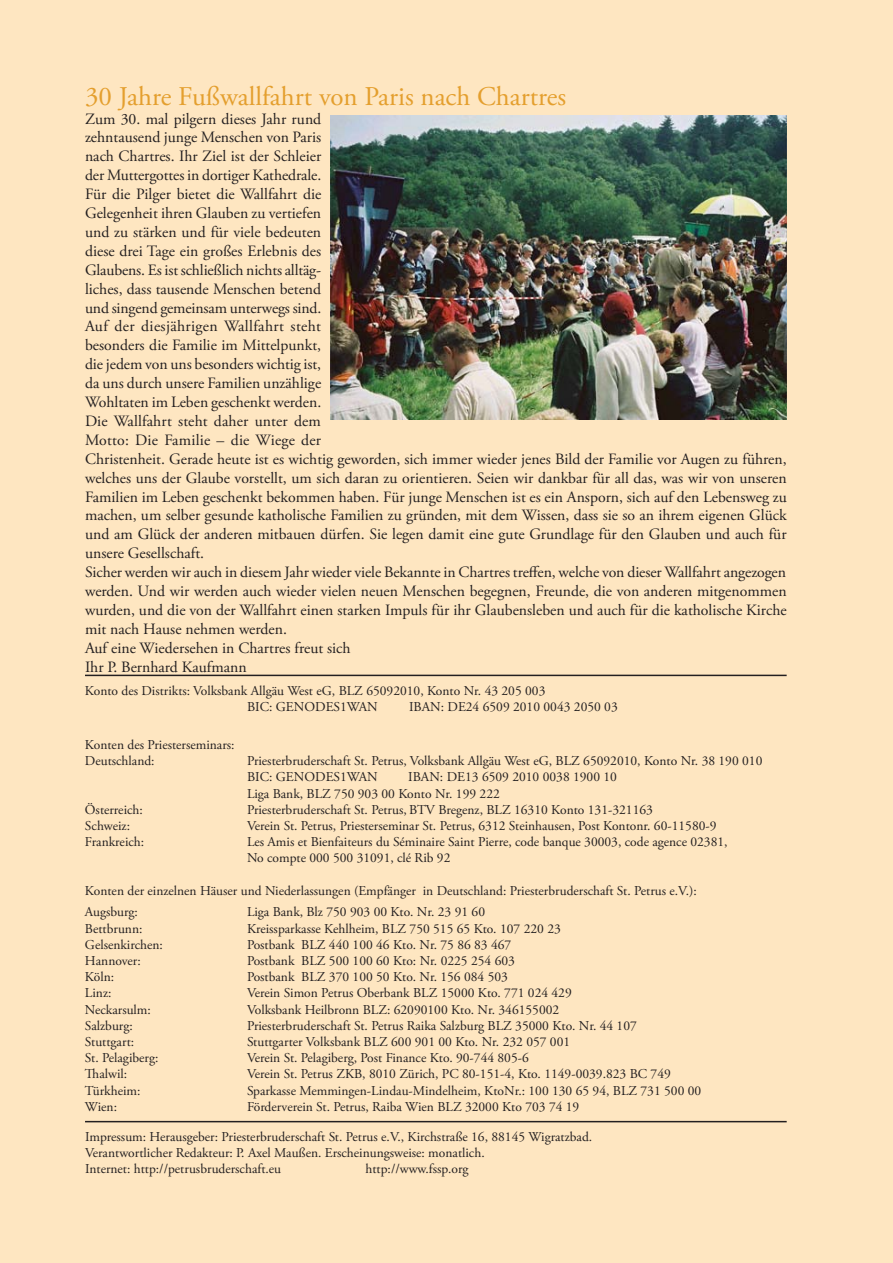
<style>
.page{position:relative;width:893px;height:1263px;background:#fee6c1}
.page>*{position:absolute;margin:0;border:0;box-sizing:border-box;transform-origin:0 0}
.t1{font:27px "Adobe Garamond Pro";color:#e49f2e}
.t2{font:15.75px/18.9px "Adobe Garamond Pro";color:#231f20}
.t3{font:13.5px/16.2px "Adobe Garamond Pro";color:#231f20}
</style>
<div class="page">
<hr style="left:85px;top:675px;width:702px;height:1px;background:#231f20">
<hr style="left:85px;top:1121px;width:702px;height:1px;background:#231f20">
<img style="left:330px;top:115px;width:457px;height:304px">
<h1 class="t1" style="left:85px;top:80px;width:483px">30 Jahre Fußwallfahrt von Paris nach Chartres</h1>
<p class="t2" style="left:85px;top:110px;width:703px">Zum 30. mal pilgern dieses Jahr rund<br>zehntausend junge Menschen von Paris<br>nach Chartres. Ihr Ziel ist der Schleier<br>der Muttergottes in dortiger Kathedrale.<br>Für die Pilger bietet die Wallfahrt die<br>Gelegenheit ihren Glauben zu vertiefen<br>und zu stärken und für viele bedeuten<br>diese drei Tage ein großes Erlebnis des<br>Glaubens. Es ist schließlich nichts alltäg-<br>liches, dass tausende Menschen betend<br>und singend gemeinsam unterwegs sind.<br>Auf der diesjährigen Wallfahrt steht<br>besonders die Familie im Mittelpunkt,<br>die jedem von uns besonders wichtig ist,<br>da uns durch unsere Familien unzählige<br>Wohltaten im Leben geschenkt werden.<br>Die Wallfahrt steht daher unter dem<br>Motto: Die Familie – die Wiege der<br>Christenheit. Gerade heute ist es wichtig geworden, sich immer wieder jenes Bild der Familie vor Augen zu führen, welches uns der Glaube vorstellt, um sich daran zu orientieren. Seien wir dankbar für all das, was wir von unseren Familien im Leben geschenkt bekommen haben. Für junge Menschen ist es ein Ansporn, sich auf den Lebensweg zu machen, um selber gesunde katholische Familien zu gründen, mit dem Wissen, dass sie so an ihrem eigenen Glück und am Glück der anderen mitbauen dürfen. Sie legen damit eine gute Grundlage für den Glauben und auch für unsere Gesellschaft.<br>Sicher werden wir auch in diesem Jahr wieder viele Bekannte in Chartres treffen, welche von dieser Wallfahrt angezogen werden. Und wir werden auch wieder vielen neuen Menschen begegnen, Freunde, die von anderen mitgenommen wurden, und die von der Wallfahrt einen starken Impuls für ihr Glaubensleben und auch für die katholische Kirche mit nach Hause nehmen werden.<br>Auf eine Wiedersehen in Chartres freut sich<br>Ihr P. Bernhard Kaufmann</p>
<p class="t3" style="left:85px;top:683px;width:462px;text-align:center">Konto des Distrikts: Volksbank Allgäu West eG, BLZ 65092010, Konto Nr. 43 205 003<br>BIC: GENODES1WAN</p>
<p class="t3" style="left:409px;top:699px;width:210px">IBAN: DE24 6509 2010 0043 2050 03</p>
<p class="t3" style="left:85px;top:737px;width:151px">Konten des Priesterseminars:<br>Deutschland:</p>
<p class="t3" style="left:247px;top:753px;width:517px">Priesterbruderschaft St. Petrus, Volksbank Allgäu West eG, BLZ 65092010, Konto Nr. 38 190 010<br>BIC: GENODES1WAN</p>
<p class="t3" style="left:247px;top:769px;width:371px;text-indent:161px">IBAN: DE13 6509 2010 0038 1900 10<br>Liga Bank, BLZ 750 903 00 Konto Nr. 199 222</p>
<p class="t3" style="left:85px;top:802px;width:59px">Österreich:</p>
<p class="t3" style="left:247px;top:802px;width:407px">Priesterbruderschaft St. Petrus, BTV Bregenz, BLZ 16310 Konto 131-321163</p>
<p class="t3" style="left:85px;top:818px;width:47px">Schweiz:</p>
<p class="t3" style="left:247px;top:818px;width:471px">Verein St. Petrus, Priesterseminar St. Petrus, 6312 Steinhausen, Post Kontonr. 60-11580-9</p>
<p class="t3" style="left:85px;top:834px;width:61px">Frankreich:</p>
<p class="t3" style="left:247px;top:834px;width:482px">Les Amis et Bienfaiteurs du Séminaire Saint Pierre, code banque 30003, code agence 02381,<br>No compte 000 500 31091, clé Rib 92</p>
<p class="t3" style="left:85px;top:880px;width:613px;line-height:21.6px">Konten der einzelnen Häuser und Niederlassungen (Empfänger in Deutschland: Priesterbruderschaft St. Petrus e.V.):<br>Augsburg:</p>
<p class="t3" style="left:247px;top:904px;width:240px">Liga Bank, Blz 750 903 00 Kto. Nr. 23 91 60</p>
<p class="t3" style="left:85px;top:920px;width:59px">Bettbrunn:</p>
<p class="t3" style="left:247px;top:920px;width:315px">Kreissparkasse Kehlheim, BLZ 750 515 65 Kto. 107 220 23</p>
<p class="t3" style="left:85px;top:937px;width:80px">Gelsenkirchen:</p>
<p class="t3" style="left:247px;top:937px;width:266px">Postbank BLZ 440 100 46 Kto. Nr. 75 86 83 467</p>
<p class="t3" style="left:85px;top:953px;width:57px">Hannover:</p>
<p class="t3" style="left:247px;top:953px;width:269px">Postbank BLZ 500 100 60 Kto: Nr. 0225 254 603</p>
<p class="t3" style="left:85px;top:969px;width:31px">Köln:</p>
<p class="t3" style="left:247px;top:969px;width:262px">Postbank BLZ 370 100 50 Kto. Nr. 156 084 503</p>
<p class="t3" style="left:85px;top:985px;width:28px">Linz:</p>
<p class="t3" style="left:247px;top:985px;width:326px">Verein Simon Petrus Oberbank BLZ 15000 Kto. 771 024 429</p>
<p class="t3" style="left:85px;top:1001px;width:67px">Neckarsulm:</p>
<p class="t3" style="left:247px;top:1001px;width:314px">Volksbank Heilbronn BLZ: 62090100 Kto. Nr. 346155002</p>
<p class="t3" style="left:85px;top:1018px;width:49px">Salzburg:</p>
<p class="t3" style="left:247px;top:1018px;width:391px">Priesterbruderschaft St. Petrus Raika Salzburg BLZ 35000 Kto. Nr. 44 107</p>
<p class="t3" style="left:85px;top:1034px;width:51px">Stuttgart:</p>
<p class="t3" style="left:247px;top:1034px;width:325px">Stuttgarter Volksbank BLZ 600 901 00 Kto. Nr. 232 057 001</p>
<p class="t3" style="left:85px;top:1050px;width:75px">St. Pelagiberg:</p>
<p class="t3" style="left:247px;top:1050px;width:283px">Verein St. Pelagiberg, Post Finance Kto. 90-744 805-6</p>
<p class="t3" style="left:85px;top:1066px;width:44px">Thalwil:</p>
<p class="t3" style="left:247px;top:1066px;width:425px">Verein St. Petrus ZKB, 8010 Zürich, PC 80-151-4, Kto. 1149-0039.823 BC 749</p>
<p class="t3" style="left:85px;top:1082px;width:57px">Türkheim:</p>
<p class="t3" style="left:247px;top:1082px;width:456px">Sparkasse Memmingen-Lindau-Mindelheim, KtoNr.: 100 130 65 94, BLZ 731 500 00</p>
<p class="t3" style="left:85px;top:1099px;width:34px">Wien:</p>
<p class="t3" style="left:247px;top:1099px;width:334px">Förderverein St. Petrus, Raiba Wien BLZ 32000 Kto 703 74 19</p>
<p class="t3" style="left:85px;top:1129px;width:509px">Impressum: Herausgeber: Priesterbruderschaft St. Petrus e.V., Kirchstraße 16, 88145 Wigratzbad.<br>Verantwortlicher Redakteur: P. Axel Maußen. Erscheinungsweise: monatlich.<br>Internet: http://petrusbruderschaft.eu</p>
<p class="t3" style="left:366px;top:1161px;width:105px">http://www.fssp.org</p>
</div>
